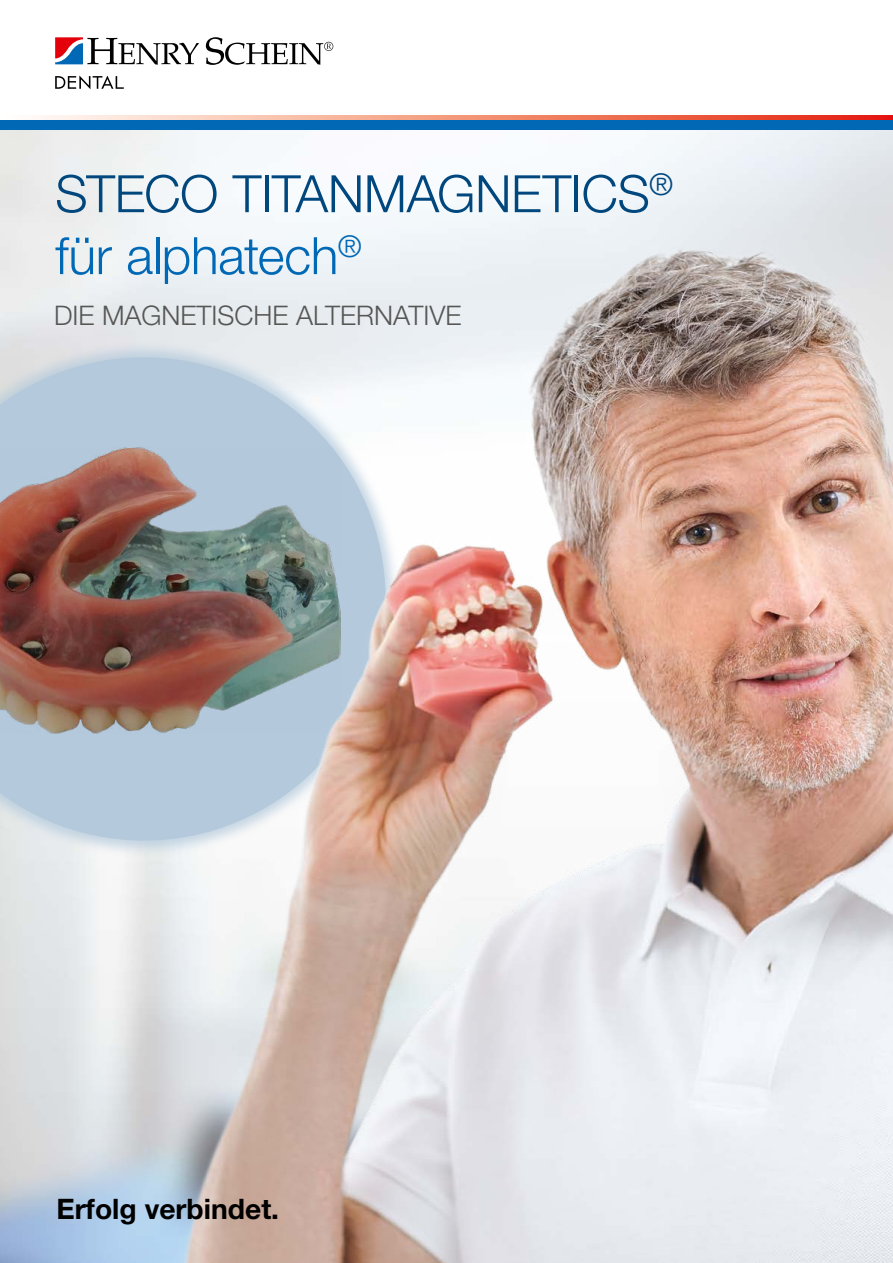
<style>
.page{position:relative;width:893px;height:1263px;background:#fff}
.page>*{position:absolute;margin:0;border:0;box-sizing:border-box;transform-origin:0 0}
.t1{font:300 51.6px/61.9px "Helvetica Neue LT Std";letter-spacing:-.01em;color:#00477e}
.t2{font:700 28.2px "Helvetica Neue LT Std";color:#000}
.t3{font:300 27px "Helvetica Neue LT Std";color:#565655}
.s1{color:#0068b4}
</style>
<div class="page">
<img style="left:0;top:207px;width:893px;height:1056px">
<svg style="left:55px;top:37px;width:144px;height:28px"></svg>
<svg style="left:206px;top:37px;width:127px;height:28px"></svg>
<svg style="left:55px;top:75px;width:69px;height:14px"></svg>
<svg style="left:40px;top:115px;width:853px;height:5px;background:#f2917a"></svg>
<div style="left:0;top:120px;width:893px;height:10px;background:#0068b4"></div>
<img style="left:0;top:448px;width:341px;height:286px">
<p class="t1" style="left:55px;top:162px;width:620px">STECO TITANMAGNETICS<sup>® </sup><span class="s1">für alphatech</span><sup>®</sup></p>
<p class="t3" style="left:54px;top:299px;width:409px">DIE MAGNETISCHE ALTERNATIVE</p>
<p class="t2" style="left:56px;top:1192px;width:224px">Erfolg verbindet.</p>
</div>
